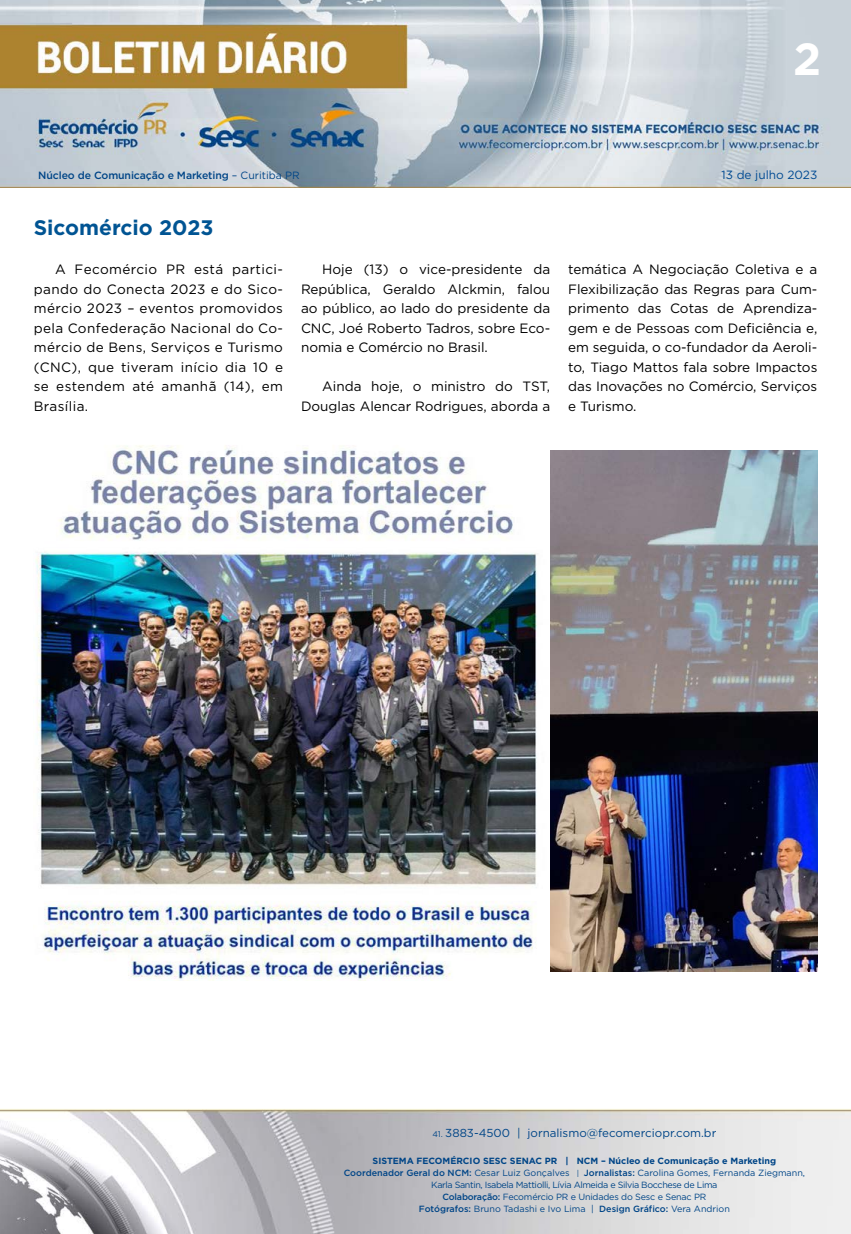
<style>
.page{position:relative;width:851px;height:1234px;background:#fff}
.page>*{position:absolute;margin:0;border:0;box-sizing:border-box;transform-origin:0 0}
.t1{font:700 45px "Gotham";color:#fff}
.t2{font:700 21px "Gotham";color:#005493}
.t3{font:13.5px/19.5px "Gotham";color:#000;text-align:justify}
.t4{font:11.85px "Gotham";color:#004a93}
.t5{font:11.55px "Gotham";color:#004587}
.t6{font:500 10.5px "Gotham";letter-spacing:-.01em;color:#004587}
.t7{font:9px/12px "Gotham";letter-spacing:-.02em;color:#004587;text-align:center}
.s1{font-weight:400}
.s2{font-size:8.25px}
.s3{font-weight:700}
.s4{font-weight:500}
.s5{font-size:7.65px}
</style>
<div class="page">
<img style="left:0;top:0;width:850px;height:188px">
<img style="left:0;top:1109px;width:850px;height:124px">
<img style="left:36px;top:445px;width:502px;height:534px">
<img style="left:550px;top:450px;width:267px;height:521px">
<h1 class="t1" style="left:793px;top:29px;width:30px">2</h1>
<p class="t6" style="left:38px;top:168px;width:263px">Núcleo de Comunicação e Marketing <span class="s1">– Curitiba PR</span></p>
<p class="t4" style="left:721px;top:167px;width:97px">13 de julho 2023</p>
<h2 class="t2" style="left:34px;top:214px;width:181px">Sicomércio 2023</h2>
<p class="t3" style="left:34px;top:259px;width:251px;text-indent:21px">A Fecomércio PR está partici&shy;pando do Conecta 2023 e do Sico&shy;mércio 2023 – eventos promovidos pela Confederação Nacional do Co&shy;mércio de Bens, Serviços e Turismo (CNC), que tiveram início dia 10 e se estendem até amanhã (14), em Brasília.</p>
<p class="t3" style="left:301px;top:259px;width:251px;text-indent:21px">Hoje (13) o vice-presidente da República, Geraldo Alckmin, falou ao público, ao lado do presidente da CNC, Joé Roberto Tadros, sobre Eco&shy;nomia e Comércio no Brasil.</p>
<p class="t3" style="left:301px;top:376px;width:251px;text-align:right">Ainda hoje, o ministro do TST,<br>Douglas Alencar Rodrigues, aborda a</p>
<p class="t3" style="left:568px;top:259px;width:251px">temática A Negociação Coletiva e a Flexibilização das Regras para Cum&shy;primento das Cotas de Aprendiza&shy;gem e de Pessoas com Deficiência e, em seguida, o co-fundador da Aeroli&shy;to, Tiago Mattos fala sobre Impactos das Inovações no Comércio, Serviços e Turismo.</p>
<p class="t5" style="left:432px;top:1125px;width:285px"><span class="s2">41.</span> 3883-4500 | jornalismo@fecomerciopr.com.br</p>
<p class="t7" style="left:343px;top:1154px;width:463px"><span class="s3">SISTEMA FECOMÉRCIO SESC SENAC PR | NCM – Núcleo de Comunicação e Marketing </span><span class="s4">Coordenador Geral do NCM:</span> Cesar Luiz Gonçalves <span class="s5">|</span> <span class="s4">Jornalistas:</span> Carolina Gomes, Fernanda Ziegmann, Karla Santin, Isabela Mattiolli, Lívia Almeida e Silvia Bocchese de Lima<br><span class="s4">Colaboração:</span> Fecomércio PR e Unidades do Sesc e Senac PR<br><span class="s4">Fotógrafos:</span> Bruno Tadashi e Ivo Lima | <span class="s4">Design Gráfico:</span> Vera Andrion</p>
</div>
